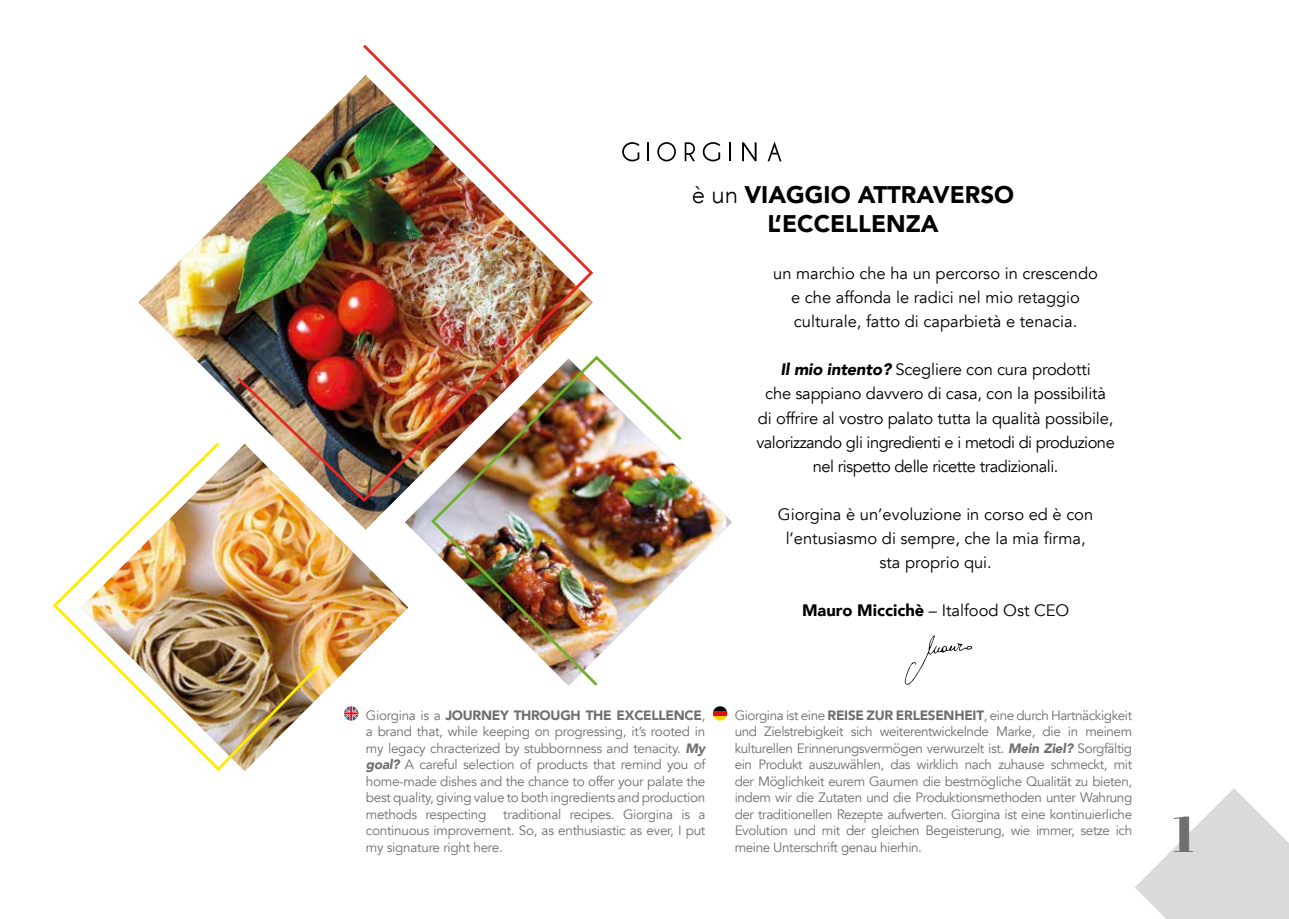
<style>
.page{position:relative;width:1289px;height:919px;background:#fff}
.page>*{position:absolute;margin:0;border:0;box-sizing:border-box;transform-origin:0 0}
.t1{font:49.8px "Abril Fatface";color:#706f6f}
.t2{font:900 24px/28.8px "Avenir";color:#000;text-align:center}
.t3{font:16.5px/24px "Avenir";letter-spacing:-.01em;color:#000;text-align:center}
.t4{font:13.5px/16.5px "Avenir";letter-spacing:-.03em;color:#706f6f;text-align:justify}
.s1{font-weight:300}
.s2{font-weight:900;font-style:italic}
.s3{font-weight:900}
</style>
<div class="page">
<svg style="left:1135px;top:788px;width:153px;height:130px"></svg>
<svg style="left:904px;top:635px;width:68px;height:49px"></svg>
<img style="left:138px;top:207px;width:96px;height:191px">
<img style="left:322px;top:504px;width:83px;height:217px">
<img style="left:405px;top:474px;width:321px;height:137px">
<img style="left:234px;top:44px;width:360px;height:460px">
<img style="left:52px;top:439px;width:270px;height:332px">
<img style="left:429px;top:353px;width:255px;height:333px">
<svg style="left:622px;top:142px;width:17px;height:19px"></svg>
<svg style="left:647px;top:142px;width:2px;height:19px"></svg>
<svg style="left:657px;top:142px;width:19px;height:19px"></svg>
<svg style="left:684px;top:142px;width:11px;height:19px"></svg>
<svg style="left:702px;top:142px;width:18px;height:19px"></svg>
<svg style="left:729px;top:142px;width:2px;height:19px"></svg>
<svg style="left:742px;top:142px;width:14px;height:19px"></svg>
<svg style="left:767px;top:141px;width:14px;height:20px"></svg>
<svg style="left:344px;top:706px;width:14px;height:14px"></svg>
<svg style="left:713px;top:706px;width:14px;height:5px"></svg>
<hr style="left:713px;top:711px;width:14px;height:4px;background:#dc0c15">
<svg style="left:713px;top:715px;width:14px;height:5px"></svg>
<h2 class="t2" style="left:692px;top:180px;width:324px"><span class="s1">è un</span> VIAGGIO ATTRAVERSO<br>L’ECCELLENZA</h2>
<p class="t3" style="left:773px;top:262px;width:326px">un marchio che ha un percorso in crescendo e che affonda le radici nel mio retaggio culturale, fatto di caparbietà e tenacia.</p>
<p class="t3" style="left:756px;top:358px;width:360px"><span class="s2">Il mio intento?</span> Scegliere con cura prodotti<br>che sappiano davvero di casa, con la possibilità di offrire al vostro palato tutta la qualità possibile, valorizzando gli ingredienti e i metodi di produzione nel rispetto delle ricette tradizionali.</p>
<p class="t3" style="left:778px;top:502px;width:317px">Giorgina è un’evoluzione in corso ed è con l’entusiasmo di sempre, che la mia firma, sta proprio qui.</p>
<p class="t3" style="left:802px;top:598px;width:269px"><span class="s3">Mauro Miccichè</span> – Italfood Ost CEO</p>
<p class="t4" style="left:366px;top:707px;width:341px">Giorgina is a <span class="s3">JOURNEY THROUGH THE EXCELLENCE</span>, a brand that, while keeping on progressing, it’s rooted in my legacy chracterized by stubbornness and tenacity. <span class="s2">My goal?</span> A careful selection of products that remind you of home-made dishes and the chance to offer your palate the best quality, giving value to both ingredients and production methods respecting traditional recipes. Giorgina is a continuous improvement. So, as enthusiastic as ever, I put my signature right here.</p>
<p class="t4" style="left:734px;top:707px;width:399px">Giorgina ist eine <span class="s3">REISE ZUR ERLESENHEIT</span>, eine durch Hartnäckigkeit und Zielstrebigkeit sich weiterentwickelnde Marke, die in meinem kulturellen Erinnerungsvermögen verwurzelt ist. <span class="s2">Mein Ziel?</span> Sorgfältig ein Produkt auszuwählen, das wirklich nach zuhause schmeckt, mit der Möglichkeit eurem Gaumen die bestmögliche Qualität zu bieten, indem wir die Zutaten und die Produktionsmethoden unter Wahrung der traditionellen Rezepte aufwerten. Giorgina ist eine kontinuierliche Evolution und mit der gleichen Begeisterung, wie immer, setze ich meine Unterschrift genau hierhin.</p>
<h1 class="t1" style="left:1172px;top:799px;width:23px">1</h1>
</div>
